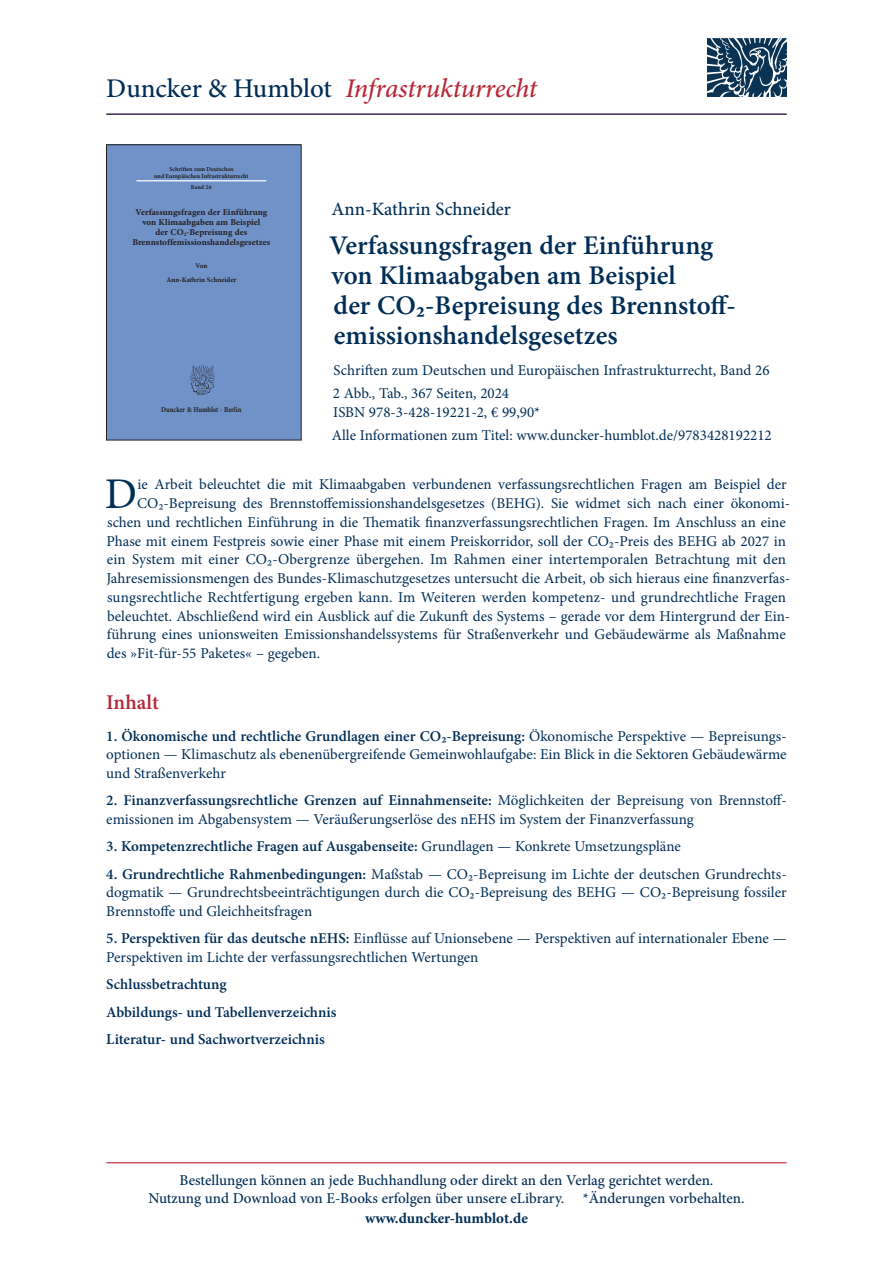
<style>
.page{position:relative;width:893px;height:1263px;background:#fff}
.page>*{position:absolute;margin:0;border:0;box-sizing:border-box;transform-origin:0 0}
.t1{font:43.8px "Minion Pro";color:#002d56}
.t2{font:600 27px/30px "Minion Pro";color:#002d56}
.t3{font:italic 500 27px "Minion Pro";letter-spacing:-.005em;color:#b72837}
.t4{font:600 21px "Minion Pro";color:#b72837}
.t5{font:500 18.75px "Minion Pro";color:#002d56}
.t6{font:15px/18.8px "Minion Pro";color:#002d56}
.t7{font:600 15px/27.3px "Minion Pro";color:#002d56}
.t8{font:500 15px/18px "Minion Pro";color:#002d56;text-align:center}
.t9{font:700 15px "Minion Pro";color:#002d56}
.t10{font:700 9px/10.1px "Minion Pro";color:#231f20;text-align:center}
.t11{font:700 7.65px "Minion Pro";letter-spacing:-.005em;color:#231f20;scale:.86 1}
.t12{font:700 7.05px/13.8px "Minion Pro";color:#231f20;text-align:center}
.t13{font:700 6.15px/7.1px "Minion Pro";color:#231f20;text-align:center}
.t14{font:700 6px "Minion Pro";color:#231f20}
.s1{font-style:normal;color:#002d56}
.s2{font-weight:600}
.s3{font-weight:400}
</style>
<div class="page">
<hr style="left:106px;top:1162px;width:681px;height:1px;background:#b72837">
<div style="left:106px;top:145px;width:195px;height:295px;background:#7192c9"></div>
<hr style="left:137px;top:180px;width:129px;height:1px;background:#fff">
<img style="left:190px;top:365px;width:25px;height:30px">
<div style="left:106px;top:145px;width:195px;height:295px;border:1px solid #231f20"></div>
<img style="left:707px;top:38px;width:79px;height:59px">
<hr style="left:106px;top:114px;width:681px;height:1px;background:#002d56">
<h2 class="t3" style="left:106px;top:70px;width:433px"><span class="s1">Duncker &amp; Humblot</span> Infrastrukturrecht</h2>
<p class="t13" style="left:154px;top:165px;width:96px">Schriften zum Deutschen<br>und Europäischen Infrastrukturrecht</p>
<p class="t14" style="left:191px;top:182px;width:22px">Band 26</p>
<p class="t10" style="left:132px;top:207px;width:140px">Verfassungsfragen der Einführung von Klimaabgaben am Beispiel<br>der CO<sub>2</sub>-Bepreisung des<br>Brennstoffemissionshandelsgesetzes</p>
<p class="t12" style="left:167px;top:258px;width:71px">Von<br>Ann-Kathrin Schneider</p>
<p class="t11" style="left:161px;top:404px;width:95px">Duncker &amp; Humblot · Berlin</p>
<p class="t5" style="left:332px;top:197px;width:181px">Ann-Kathrin Schneider</p>
<h2 class="t2" style="left:329px;top:230px;width:408px">Verfassungsfragen der Einführung von Klimaabgaben am Beispiel<br>der CO₂-Bepreisung des Brennstoff&shy;emissionshandelsgesetzes</h2>
<p class="t6" style="left:333px;top:359px;width:438px;line-height:23px">Schriften zum Deutschen und Europäischen Infrastrukturrecht, Band 26<br>2 Abb., Tab., 367 Seiten, 2024</p>
<p class="t6" style="left:332px;top:401px;width:442px;line-height:23px">ISBN 978-3-428-19221-2, € 99,90*<br>Alle Informationen zum Titel: www.duncker-humblot.de/9783428192212</p>
<h1 class="t1" style="left:105px;top:465px;width:34px">D</h1>
<p class="t6" style="left:138px;top:475px;width:651px">ie Arbeit beleuchtet die mit Klimaabgaben verbundenen verfassungsrechtlichen Fragen am Beispiel der</p>
<p class="t6" style="left:137px;top:494px;width:655px">CO₂-Bepreisung des Brennstoffemissionshandelsgesetzes (BEHG). Sie widmet sich nach einer ökonomi-</p>
<p class="t6" style="left:107px;top:513px;width:680px">schen und rechtlichen Einführung in die Thematik finanzverfassungsrechtlichen Fragen. Im Anschluss an eine</p>
<p class="t6" style="left:106px;top:532px;width:681px">Phase mit einem Festpreis sowie einer Phase mit einem Preiskorridor, soll der CO₂-Preis des BEHG ab 2027 in</p>
<p class="t6" style="left:107px;top:550px;width:681px">ein System mit einer CO₂-Obergrenze übergehen. Im Rahmen einer intertemporalen Betrachtung mit den</p>
<p class="t6" style="left:106px;top:569px;width:685px">Jahresemissionsmengen des Bundes-Klimaschutzgesetzes untersucht die Arbeit, ob sich hieraus eine finanzverfas-</p>
<p class="t6" style="left:107px;top:588px;width:680px">sungsrechtliche Rechtfertigung ergeben kann. Im Weiteren werden kompetenz- und grundrechtliche Fragen</p>
<p class="t6" style="left:107px;top:607px;width:685px">beleuchtet. Abschließend wird ein Ausblick auf die Zukunft des Systems – gerade vor dem Hintergrund der Ein-</p>
<p class="t6" style="left:107px;top:625px;width:680px">führung eines unionsweiten Emissionshandelssystems für Straßenverkehr und Gebäudewärme als Maßnahme</p>
<p class="t6" style="left:107px;top:644px;width:215px">des »Fit-für-55 Paketes« – gegeben.</p>
<h3 class="t4" style="left:106px;top:688px;width:54px">Inhalt</h3>
<p class="t6" style="left:106px;top:726px;width:682px;text-align:justify"><span class="s2">1. Ökonomische und rechtliche Grundlagen einer CO₂-Bepreisung:</span> Ökonomische Perspektive — Bepreisungs&shy;optionen — Klimaschutz als ebenenübergreifende Gemeinwohlaufgabe: Ein Blick in die Sektoren Gebäudewärme und Straßenverkehr</p>
<p class="t6" style="left:106px;top:791px;width:682px"><span class="s2">2. Finanzverfassungsrechtliche Grenzen auf Einnahmenseite:</span> Möglichkeiten der Bepreisung von Brennstoff&shy;emissionen im Abgabensystem — Veräußerungserlöse des nEHS im System der Finanzverfassung</p>
<p class="t7" style="left:106px;top:833px;width:576px">3. Kompetenzrechtliche Fragen auf Ausgabenseite: <span class="s3">Grundlagen — Konkrete Umsetzungspläne</span></p>
<p class="t6" style="left:106px;top:864px;width:682px;text-align:justify"><span class="s2">4. Grundrechtliche Rahmenbedingungen:</span> Maßstab — CO₂-Bepreisung im Lichte der deutschen Grundrechts&shy;dogmatik — Grundrechtsbeeinträchtigungen durch die CO₂-Bepreisung des BEHG — CO₂-Bepreisung fossiler Brennstoffe und Gleichheitsfragen</p>
<p class="t6" style="left:106px;top:929px;width:682px"><span class="s2">5. Perspektiven für das deutsche nEHS:</span> Einflüsse auf Unionsebene — Perspektiven auf internationaler Ebene —<br>Perspektiven im Lichte der verfassungsrechtlichen Wertungen</p>
<p class="t7" style="left:106px;top:971px;width:232px">Schlussbetrachtung<br>Abbildungs- und Tabellenverzeichnis<br>Literatur- und Sachwortverzeichnis</p>
<p class="t8" style="left:148px;top:1171px;width:598px">Bestellungen können an jede Buchhandlung oder direkt an den Verlag gerichtet werden.<br>Nutzung und Download von E-Books erfolgen über unsere eLibrary. *Änderungen vorbehalten.</p>
<p class="t9" style="left:365px;top:1207px;width:164px">www.duncker-humblot.de</p>
</div>
